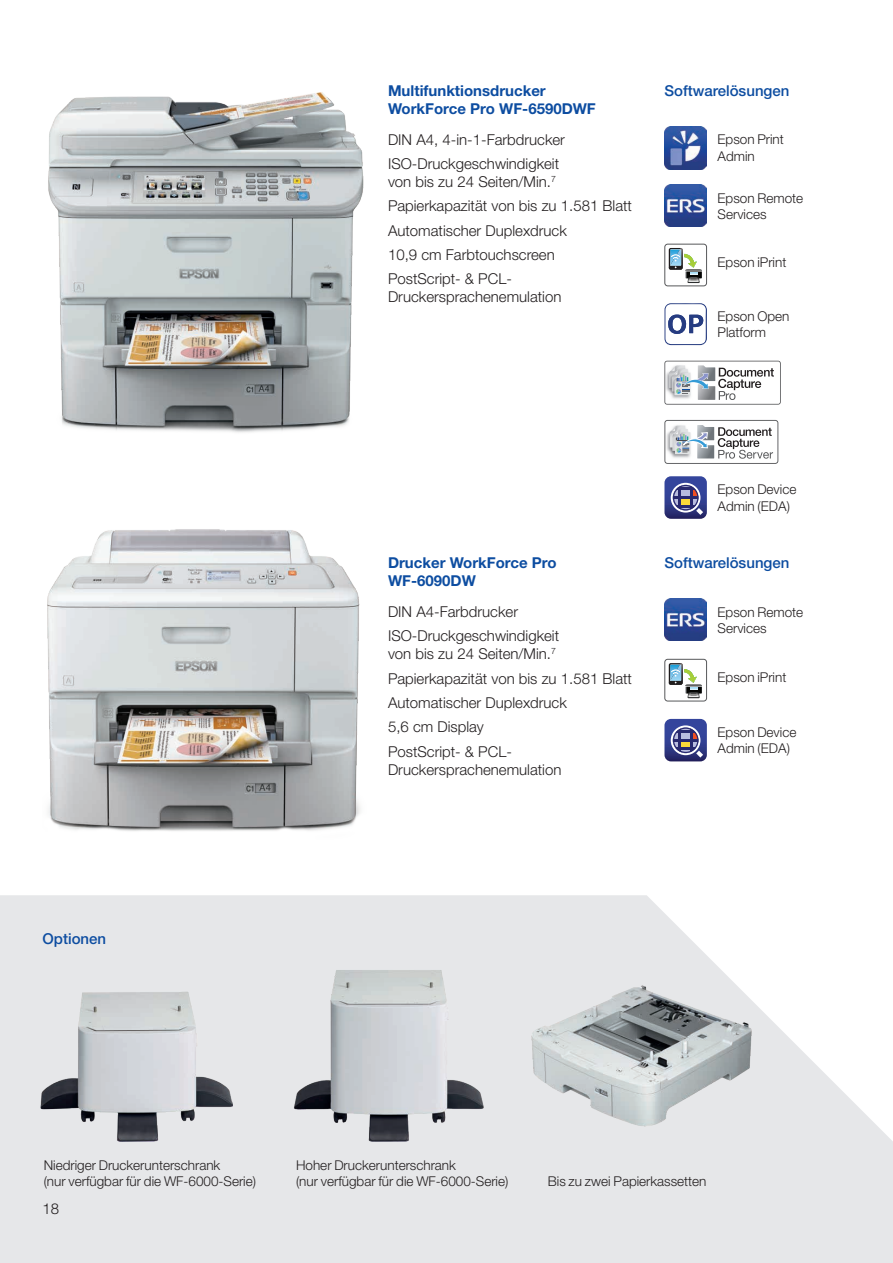
<style>
.page{position:relative;width:893px;height:1263px;background:#fff}
.page>*{position:absolute;margin:0;border:0;box-sizing:border-box;transform-origin:0 0}
.t1{font:300 15px/24.5px "Helvetica Neue LT Pro";color:#231f20}
.t2{font:700 15px/18px "Helvetica Neue LT Pro";color:#0d4da1}
.t3{font:500 15px "Helvetica Neue LT Pro";color:#0d4da1}
.t4{font:300 13.5px/16.5px "Helvetica Neue LT Pro";color:#231f20}
</style>
<div class="page">
<svg style="left:0;top:895px;width:893px;height:368px;background:#e9eaeb"></svg>
<img style="left:293px;top:970px;width:192px;height:172px">
<img style="left:41px;top:991px;width:191px;height:151px">
<img style="left:525px;top:981px;width:231px;height:150px">
<img style="left:48px;top:92px;width:316px;height:341px">
<img style="left:47px;top:529px;width:313px;height:302px">
<img style="left:664px;top:126px;width:43px;height:43px">
<svg style="left:664px;top:476px;width:43px;height:43px;background:#5d6198"></svg>
<div style="left:664px;top:244px;width:43px;height:42px;border:1px solid #57585a;border-radius:3px"></div>
<svg style="left:669px;top:248px;width:33px;height:35px"></svg>
<svg style="left:664px;top:303px;width:43px;height:42px"></svg>
<svg style="left:664px;top:420px;width:114px;height:44px"></svg>
<svg style="left:664px;top:361px;width:117px;height:44px"></svg>
<svg style="left:664px;top:719px;width:43px;height:42px;background:#5b5f97"></svg>
<div style="left:664px;top:659px;width:43px;height:42px;border:1px solid #57585a;border-radius:3px"></div>
<svg style="left:669px;top:663px;width:33px;height:35px"></svg>
<img style="left:664px;top:185px;width:42px;height:42px">
<img style="left:664px;top:599px;width:42px;height:42px">
<p class="t3" style="left:43px;top:929px;width:65px">Optionen</p>
<p class="t2" style="left:388px;top:81px;width:159px">Multifunktionsdrucker</p>
<p class="t3" style="left:664px;top:81px;width:127px">Softwarelösungen</p>
<p class="t2" style="left:388px;top:99px;width:209px">WorkForce Pro WF-6590DWF</p>
<p class="t1" style="left:388px;top:127px;width:178px">DIN A4, 4-in-1-Farbdrucker<br>ISO-Druckgeschwindigkeit</p>
<p class="t1" style="left:388px;top:169px;width:245px">von bis zu 24 Seiten/Min.<sup>7<br></sup>Papierkapazität von bis zu 1.581 Blatt<br>Automatischer Duplexdruck<br>10,9 cm Farbtouchscreen<br>PostScript- &amp; PCL-</p>
<p class="t1" style="left:388px;top:285px;width:175px">Druckersprachenemulation</p>
<p class="t4" style="left:718px;top:131px;width:68px">Epson Print<br>Admin</p>
<p class="t4" style="left:718px;top:190px;width:87px">Epson Remote<br>Services</p>
<p class="t4" style="left:718px;top:254px;width:70px">Epson iPrint</p>
<p class="t4" style="left:718px;top:307px;width:73px">Epson Open<br>Platform</p>
<p class="t2" style="left:388px;top:553px;width:170px">Drucker WorkForce Pro<br>WF-6090DW</p>
<p class="t1" style="left:388px;top:599px;width:173px">DIN A4-Farbdrucker<br>ISO-Druckgeschwindigkeit</p>
<p class="t1" style="left:388px;top:641px;width:245px">von bis zu 24 Seiten/Min.<sup>7<br></sup>Papierkapazität von bis zu 1.581 Blatt<br>Automatischer Duplexdruck<br>5,6 cm Display<br>PostScript- &amp; PCL-</p>
<p class="t1" style="left:388px;top:757px;width:175px">Druckersprachenemulation</p>
<p class="t4" style="left:718px;top:481px;width:80px">Epson Device<br>Admin (EDA)</p>
<p class="t3" style="left:664px;top:554px;width:127px">Softwarelösungen</p>
<p class="t4" style="left:718px;top:603px;width:87px">Epson Remote<br>Services</p>
<p class="t4" style="left:718px;top:669px;width:70px">Epson iPrint</p>
<p class="t4" style="left:718px;top:723px;width:80px">Epson Device<br>Admin (EDA)</p>
<p class="t4" style="left:44px;top:1156px;width:214px">Niedriger Druckerunterschrank<br>(nur verfügbar für die WF-6000-Serie)</p>
<p class="t1" style="left:43px;top:1196px;width:18px">18</p>
<p class="t4" style="left:296px;top:1156px;width:214px">Hoher Druckerunterschrank<br>(nur verfügbar für die WF-6000-Serie)</p>
<p class="t4" style="left:548px;top:1173px;width:160px">Bis zu zwei Papierkassetten</p>
</div>
